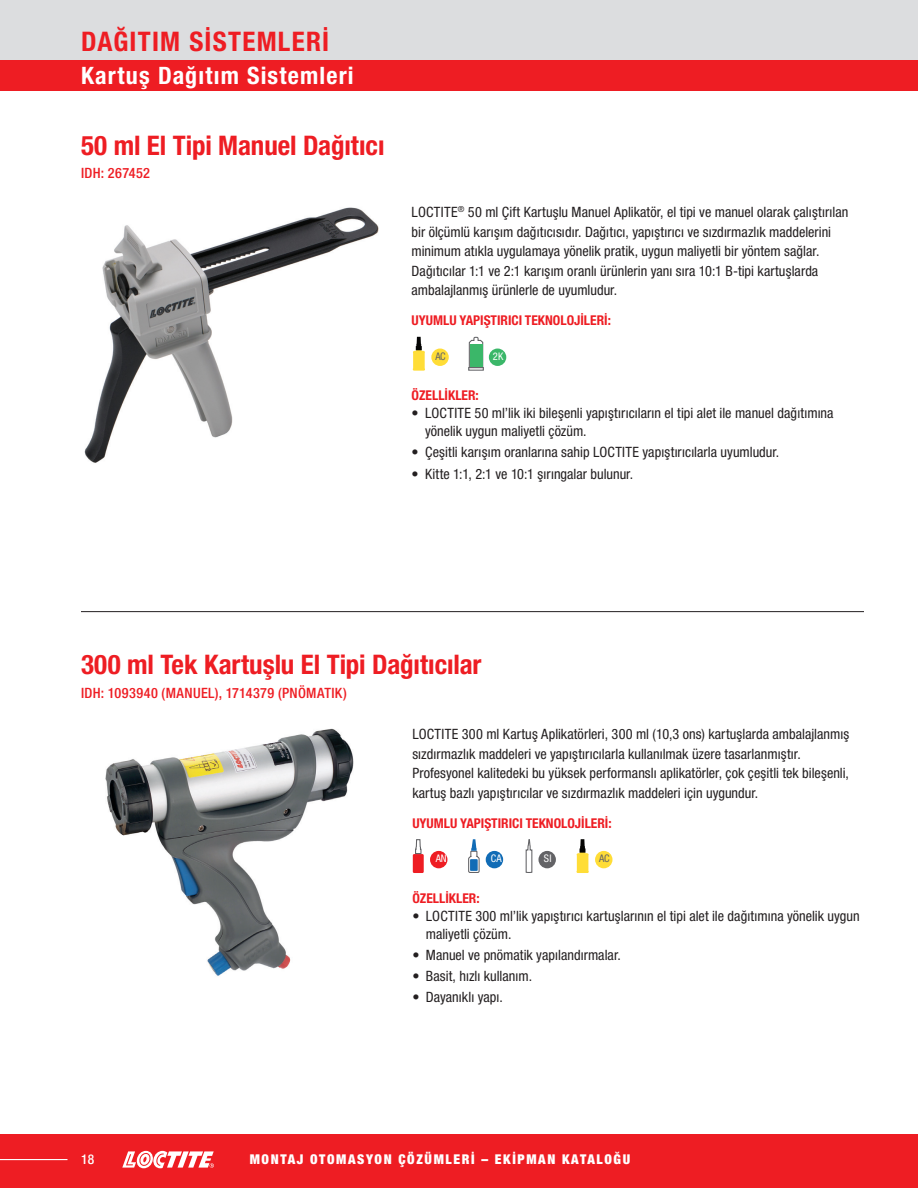
<style>
.page{position:relative;width:918px;height:1188px;background:#fff}
.page>*{position:absolute;margin:0;border:0;box-sizing:border-box;transform-origin:0 0}
.t1{font:700 condensed 27px "Helvetica Neue LTW1 G";color:#ee1d23}
.t2{font:700 condensed 27px "Helvetica Neue LTW1 G";letter-spacing:.045em;color:#ee1d23}
.t3{font:700 condensed 24px "Helvetica Neue LTW1 G";letter-spacing:.05em;color:#fff}
.t4{font:condensed 14.25px/19.5px "Helvetica Neue LTW1 G";letter-spacing:.005em;color:#231f20}
.t5{font:500 condensed 14.25px "Helvetica Neue LTW1 G";letter-spacing:.025em;color:#ee1d23}
.t6{font:700 condensed 13.5px "Helvetica Neue LTW1 G";color:#ee1d23}
.t7{font:900 condensed 13.5px "Helvetica Neue LTW1 G";letter-spacing:.12em;color:#fff}
.t8{font:500 condensed 13.5px "Helvetica Neue LTW1 G";color:#fff}
.t9{font:condensed 10.5px "Helvetica Neue LTW1 G";letter-spacing:.03em;color:#fff}
.t10{font:condensed 10.5px "Helvetica Neue LTW1 G";color:#636366}
</style>
<div class="page">
<img style="left:84px;top:207px;width:295px;height:256px">
<div style="left:431px;top:349px;width:18px;height:17px;background:#ffdd37;border-radius:50%"></div>
<svg style="left:413px;top:337px;width:12px;height:34px"></svg>
<div style="left:489px;top:349px;width:17px;height:17px;background:#3bb769;border-radius:50%"></div>
<div style="left:468px;top:367px;width:16px;height:4px;border:1px solid #636366"></div>
<svg style="left:468px;top:336px;width:16px;height:34px"></svg>
<div style="left:470px;top:345px;width:12px;height:22px;background:#3bb769"></div>
<hr style="left:81px;top:611px;width:783px;height:1px;background:#231f20">
<img style="left:105px;top:728px;width:249px;height:248px">
<div style="left:430px;top:851px;width:17px;height:17px;background:#ee1d23;border-radius:50%"></div>
<div style="left:413px;top:854px;width:11px;height:19px;background:#ee1d23"></div>
<svg style="left:415px;top:839px;width:7px;height:16px"></svg>
<div style="left:486px;top:851px;width:17px;height:17px;background:#116cb6;border-radius:50%"></div>
<svg style="left:468px;top:839px;width:12px;height:34px"></svg>
<div style="left:470px;top:859px;width:8px;height:12px;background:#116cb6"></div>
<div style="left:538px;top:851px;width:18px;height:17px;background:#636366;border-radius:50%"></div>
<svg style="left:525px;top:839px;width:8px;height:34px"></svg>
<div style="left:595px;top:851px;width:17px;height:17px;background:#ffdd37;border-radius:50%"></div>
<svg style="left:577px;top:839px;width:12px;height:34px"></svg>
<div style="left:0;top:60px;width:918px;height:30px;background:#ee1d23"></div>
<hr style="left:917px;top:544px;width:1px;height:590px;background:#f2f3f4">
<div style="left:0;top:0;width:918px;height:60px;background:#dcdddf"></div>
<div style="left:0;top:1134px;width:918px;height:54px;background:#ee1d23"></div>
<svg style="left:122px;top:1151px;width:92px;height:17px"></svg>
<hr style="left:0;top:1159px;width:68px;height:1px;background:#fff">
<h1 class="t2" style="left:81px;top:26px;width:247px">DAĞITIM SİSTEMLERİ</h1>
<h2 class="t3" style="left:81px;top:61px;width:274px">Kartuş Dağıtım Sistemleri</h2>
<h1 class="t1" style="left:81px;top:129px;width:305px">50 ml El Tipi Manuel Dağıtıcı</h1>
<p class="t5" style="left:81px;top:165px;width:70px">IDH: 267452</p>
<p class="t4" style="left:412px;top:202px;width:438px">LOCTITE<sup>®</sup> 50 ml Çift Kartuşlu Manuel Aplikatör, el tipi ve manuel olarak çalıştırılan bir ölçümlü karışım dağıtıcısıdır. Dağıtıcı, yapıştırıcı ve sızdırmazlık maddelerini minimum atıkla uygulamaya yönelik pratik, uygun maliyetli bir yöntem sağlar.<br>Dağıtıcılar 1:1 ve 2:1 karışım oranlı ürünlerin yanı sıra 10:1 B-tipi kartuşlarda ambalajlanmış ürünlerle de uyumludur.</p>
<p class="t6" style="left:412px;top:312px;width:201px">UYUMLU YAPIŞTIRICI TEKNOLOJILERI:</p>
<p class="t10" style="left:436px;top:350px;width:12px">AC</p>
<p class="t9" style="left:493px;top:350px;width:12px">2K</p>
<p class="t6" style="left:412px;top:387px;width:69px">ÖZELLIKLER:</p>
<p class="t4" style="left:425px;top:404px;width:410px;line-height:18px;text-indent:-13px">• LOCTITE 50 ml’lik iki bileşenli yapıştırıcıların el tipi alet ile manuel dağıtımına yönelik uygun maliyetli çözüm.</p>
<p class="t4" style="left:412px;top:443px;width:369px">• Çeşitli karışım oranlarına sahip LOCTITE yapıştırıcılarla uyumludur.</p>
<p class="t4" style="left:412px;top:464px;width:223px">• Kitte 1:1, 2:1 ve 10:1 şırıngalar bulunur.</p>
<h1 class="t1" style="left:81px;top:649px;width:402px">300 ml Tek Kartuşlu El Tipi Dağıtıcılar</h1>
<p class="t5" style="left:81px;top:685px;width:267px">IDH: 1093940 (MANUEL), 1714379 (PNÖMATIK)</p>
<p class="t4" style="left:412px;top:724px;width:438px">LOCTITE 300 ml Kartuş Aplikatörleri, 300 ml (10,3 ons) kartuşlarda ambalajlanmış sızdırmazlık maddeleri ve yapıştırıcılarla kullanılmak üzere tasarlanmıştır.<br>Profesyonel kalitedeki bu yüksek performanslı aplikatörler, çok çeşitli tek bileşenli, kartuş bazlı yapıştırıcılar ve sızdırmazlık maddeleri için uygundur.</p>
<p class="t6" style="left:412px;top:815px;width:201px">UYUMLU YAPIŞTIRICI TEKNOLOJILERI:</p>
<p class="t9" style="left:436px;top:852px;width:12px">AN</p>
<p class="t9" style="left:491px;top:852px;width:13px">CA</p>
<p class="t9" style="left:544px;top:852px;width:9px">SI</p>
<p class="t10" style="left:599px;top:852px;width:12px">AC</p>
<p class="t6" style="left:412px;top:890px;width:69px">ÖZELLIKLER:</p>
<p class="t4" style="left:426px;top:907px;width:435px;line-height:18px;text-indent:-13px">• LOCTITE 300 ml’lik yapıştırıcı kartuşlarının el tipi alet ile dağıtımına yönelik uygun maliyetli çözüm.</p>
<p class="t4" style="left:412px;top:945px;width:210px">• Manuel ve pnömatik yapılandırmalar.</p>
<p class="t4" style="left:412px;top:966px;width:121px">• Basit, hızlı kullanım.</p>
<p class="t4" style="left:412px;top:988px;width:92px">• Dayanıklı yapı.</p>
<p class="t8" style="left:81px;top:1151px;width:15px">18</p>
<p class="t7" style="left:250px;top:1151px;width:382px">MONTAJ OTOMASYON ÇÖZÜMLERİ – EKIPMAN KATALOĞU</p>
</div>
